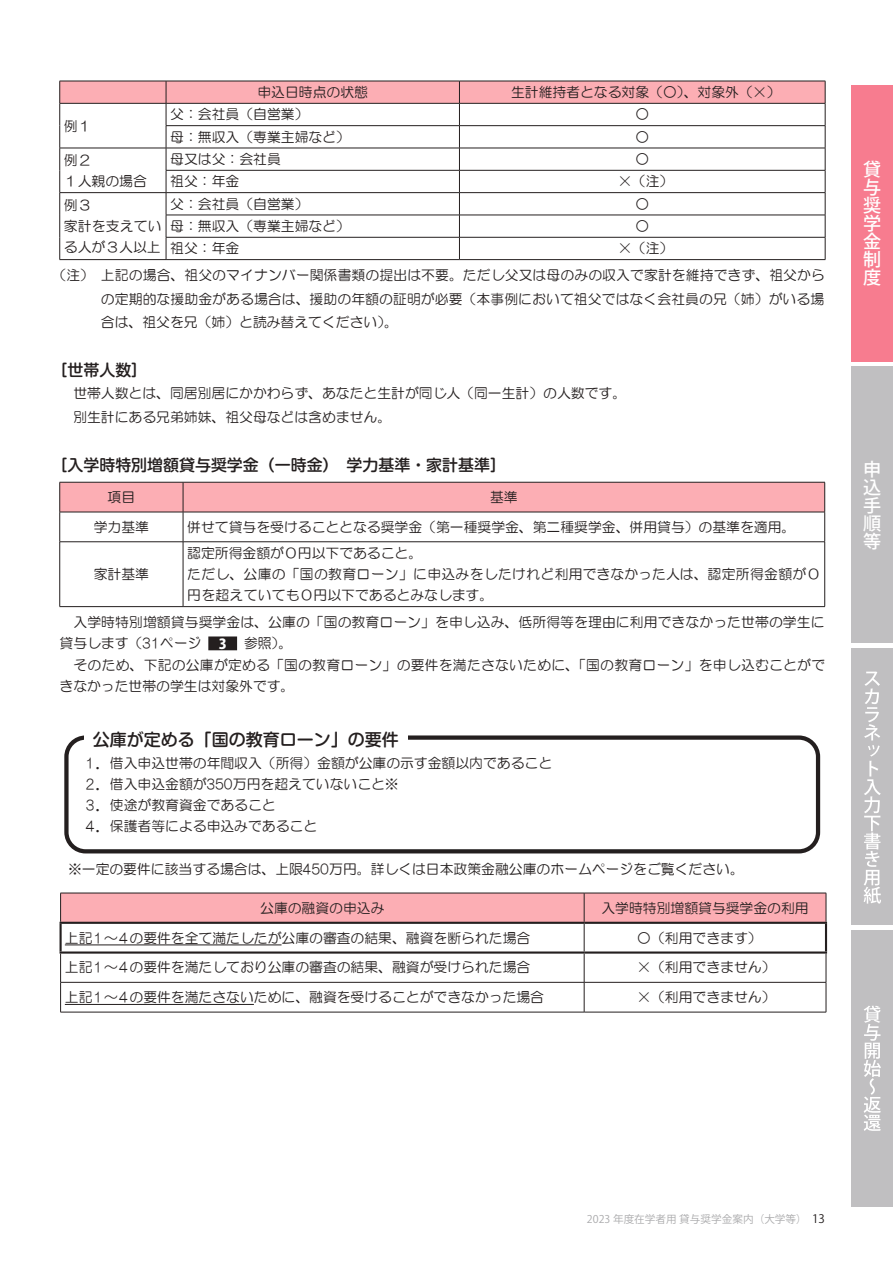
<style>
.page{position:relative;width:893px;height:1263px;background:#fff}
.page>*{position:absolute;margin:0;border:0;box-sizing:border-box;transform-origin:0 0}
.t1{font:500 18px "Koz Go Pro";color:#fff}
.t2{font:500 16.95px "Shin M Go Pr 6";color:#241f1f}
.t3{font:500 15.9px "Shin M Go Pr 6";color:#241f1f}
.t4{font:13.8px/21.3px "HG Maru Gothic MPRO";color:#241f1f}
.t5{font:13.8px/21.3px "HG Maru Gothic MPRO";color:#241f1f;scale:.8 1}
.t6{font:10.65px "Koz Go Pro";color:#aaaaac}
.s1{font-family:"Koz Go Pro";font-weight:800;color:#fff}
.s2{font-size:11.7px;color:#241f1f}
</style>
<div class="page">
<div style="left:208px;top:636px;width:29px;height:14px;background:#241f1f"></div>
<hr style="left:60px;top:259px;width:106px;height:1px;background:#241f1f">
<hr style="left:166px;top:259px;width:293px;height:1px;background:#241f1f">
<hr style="left:459px;top:259px;width:366px;height:1px;background:#241f1f">
<svg style="left:59px;top:81px;width:767px;height:178px"></svg>
<hr style="left:60px;top:103px;width:106px;height:1px;background:#241f1f">
<hr style="left:166px;top:103px;width:293px;height:1px;background:#241f1f">
<hr style="left:459px;top:103px;width:366px;height:1px;background:#241f1f">
<svg style="left:60px;top:542px;width:764px;height:64px"></svg>
<hr style="left:60px;top:541px;width:123px;height:1px;background:#241f1f">
<hr style="left:183px;top:541px;width:642px;height:1px;background:#241f1f">
<hr style="left:183px;top:542px;width:1px;height:64px;background:#241f1f">
<svg style="left:59px;top:483px;width:766px;height:58px"></svg>
<hr style="left:59px;top:542px;width:1px;height:64px;background:#241f1f">
<hr style="left:824px;top:542px;width:1px;height:64px;background:#241f1f">
<hr style="left:60px;top:606px;width:123px;height:1px;background:#241f1f">
<hr style="left:183px;top:606px;width:642px;height:1px;background:#241f1f">
<hr style="left:60px;top:482px;width:123px;height:1px;background:#241f1f">
<hr style="left:59px;top:482px;width:1px;height:30px;background:#241f1f">
<hr style="left:183px;top:482px;width:642px;height:1px;background:#241f1f">
<hr style="left:824px;top:482px;width:1px;height:30px;background:#241f1f">
<hr style="left:60px;top:512px;width:123px;height:1px;background:#241f1f">
<hr style="left:183px;top:512px;width:642px;height:1px;background:#241f1f">
<svg style="left:61px;top:983px;width:765px;height:29px"></svg>
<hr style="left:60px;top:982px;width:524px;height:1px;background:#241f1f">
<hr style="left:584px;top:982px;width:242px;height:1px;background:#241f1f">
<hr style="left:584px;top:982px;width:1px;height:30px;background:#241f1f">
<hr style="left:60px;top:982px;width:1px;height:30px;background:#241f1f">
<hr style="left:826px;top:982px;width:1px;height:30px;background:#241f1f">
<hr style="left:60px;top:1012px;width:524px;height:1px;background:#241f1f">
<hr style="left:584px;top:1012px;width:242px;height:1px;background:#241f1f">
<svg style="left:60px;top:893px;width:767px;height:89px"></svg>
<hr style="left:60px;top:922px;width:524px;height:2px;background:#241f1f">
<hr style="left:60px;top:924px;width:2px;height:27px;background:#241f1f">
<hr style="left:584px;top:922px;width:243px;height:2px;background:#241f1f">
<hr style="left:825px;top:924px;width:2px;height:27px;background:#241f1f">
<hr style="left:60px;top:951px;width:524px;height:3px;background:#241f1f">
<hr style="left:584px;top:951px;width:243px;height:3px;background:#241f1f">
<hr style="left:65px;top:944px;width:217px;height:1px;background:#241f1f">
<hr style="left:65px;top:1004px;width:189px;height:1px;background:#241f1f">
<div style="left:64px;top:735px;width:756px;height:118px;border:4px solid #241f1f;border-radius:19px"></div>
<div style="left:84px;top:729px;width:323px;height:19px;background:#fff"></div>
<div style="left:851px;top:85px;width:42px;height:276px;background:#f77c8f"></div>
<div style="left:851px;top:367px;width:42px;height:276px;background:#c0bfc1"></div>
<div style="left:851px;top:648px;width:42px;height:277px;background:#c0bfc1"></div>
<svg style="left:864px;top:671px;width:17px;height:233px"></svg>
<div style="left:851px;top:930px;width:42px;height:276px;background:#c0bfc1"></div>
<svg style="left:864px;top:1006px;width:17px;height:125px"></svg>
<p class="t4" style="left:64px;top:115px;width:29px">例１</p>
<p class="t4" style="left:257px;top:81px;width:112px">申込日時点の状態</p>
<p class="t4" style="left:511px;top:81px;width:271px">生計維持者となる対象（○）、対象外（×）</p>
<p class="t4" style="left:170px;top:104px;width:140px">父：会社員（自営業）</p>
<p class="t4" style="left:635px;top:104px;width:15px">○</p>
<p class="t4" style="left:170px;top:126px;width:181px">母：無収入（専業主婦など）</p>
<p class="t4" style="left:635px;top:126px;width:15px">○</p>
<p class="t4" style="left:64px;top:149px;width:84px">例２<br>１人親の場合</p>
<p class="t4" style="left:170px;top:148px;width:112px">母又は父：会社員</p>
<p class="t4" style="left:635px;top:148px;width:15px">○</p>
<p class="t4" style="left:170px;top:171px;width:71px">祖父：年金</p>
<p class="t4" style="left:618px;top:171px;width:57px">×（注）</p>
<p class="t4" style="left:64px;top:194px;width:99px">例３<br>家計を支えている人が３人以上</p>
<p class="t4" style="left:170px;top:193px;width:140px">父：会社員（自営業）</p>
<p class="t4" style="left:635px;top:193px;width:15px">○</p>
<p class="t4" style="left:170px;top:215px;width:181px">母：無収入（専業主婦など）</p>
<p class="t4" style="left:635px;top:215px;width:15px">○</p>
<p class="t4" style="left:170px;top:238px;width:71px">祖父：年金</p>
<p class="t4" style="left:53px;top:235px;width:774px;line-height:26.8px;text-indent:565px">×（注）<br>（注）上記の場合、祖父のマイナンバー関係書類の提出は不要。ただし父又は母のみの収入で家計を維持できず、祖父から</p>
<p class="t4" style="left:101px;top:287px;width:725px;line-height:23.4px">の定期的な援助金がある場合は、援助の年額の証明が必要（本事例において祖父ではなく会社員の兄（姉）がいる場合は、祖父を兄（姉）と読み替えてください）。</p>
<p class="t3" style="left:52px;top:357px;width:97px">［世帯人数］</p>
<p class="t4" style="left:60px;top:381px;width:568px;line-height:23.4px">　世帯人数とは、同居別居にかかわらず、あなたと生計が同じ人（同一生計）の人数です。　別生計にある兄弟姉妹、祖父母などは含めません。</p>
<p class="t3" style="left:52px;top:452px;width:456px">［入学時特別増額貸与奨学金（一時金）　学力基準・家計基準］</p>
<p class="t4" style="left:108px;top:486px;width:29px">項目</p>
<p class="t4" style="left:490px;top:486px;width:29px">基準</p>
<p class="t4" style="left:94px;top:516px;width:57px">学力基準</p>
<p class="t4" style="left:187px;top:516px;width:610px">併せて貸与を受けることとなる奨学金（第一種奨学金、第二種奨学金、併用貸与）の基準を適用。</p>
<p class="t4" style="left:94px;top:563px;width:57px">家計基準</p>
<p class="t4" style="left:60px;top:611px;width:767px">　入学時特別増額貸与奨学金は、公庫の「国の教育ローン」を申し込み、低所得等を理由に利用できなかった世帯の学生に貸与します（31ページ <span class="s1">3</span> 参照）。<br>　そのため、下記の公庫が定める「国の教育ローン」の要件を満たさないために、「国の教育ローン」を申し込むことができなかった世帯の学生は対象外です。</p>
<p class="t4" style="left:187px;top:542px;width:635px">認定所得金額が０円以下であること。<br>ただし、公庫の「国の教育ローン」に申込みをしたけれど利用できなかった人は、認定所得金額が０円を超えていても０円以下であるとみなします。</p>
<p class="t2" style="left:93px;top:726px;width:308px">公庫が定める「国の教育ローン」の要件</p>
<p class="t5" style="left:85px;top:752px;width:586px">１．借入申込世帯の年間収入（所得）金額が公庫の示す金額以内であること<br>２．借入申込金額が350万円を超えていないこと※<br>３．使途が教育資金であること<br>４．保護者等による申込みであること</p>
<p class="t4" style="left:68px;top:858px;width:677px">※一定の要件に該当する場合は、上限450万円。詳しくは日本政策金融公庫のホームページをご覧ください。</p>
<p class="t4" style="left:260px;top:897px;width:126px">公庫の融資の申込み</p>
<p class="t4" style="left:601px;top:897px;width:209px">入学時特別増額貸与奨学金の利用</p>
<p class="t4" style="left:65px;top:927px;width:467px">上記１～４の要件を全て満たしたが公庫の審査の結果、融資を断られた場合</p>
<p class="t4" style="left:637px;top:927px;width:126px">○（利用できます）</p>
<p class="t4" style="left:65px;top:957px;width:467px">上記１～４の要件を満たしており公庫の審査の結果、融資が受けられた場合</p>
<p class="t4" style="left:637px;top:957px;width:140px">×（利用できません）</p>
<p class="t4" style="left:65px;top:986px;width:481px">上記１～４の要件を満たさないために、融資を受けることができなかった場合</p>
<p class="t4" style="left:637px;top:986px;width:140px">×（利用できません）</p>
<h1 class="t1" style="left:863px;top:158px;width:20px">貸</h1>
<h1 class="t1" style="left:863px;top:176px;width:20px">与</h1>
<h1 class="t1" style="left:863px;top:194px;width:20px">奨</h1>
<h1 class="t1" style="left:863px;top:212px;width:20px">学</h1>
<h1 class="t1" style="left:863px;top:230px;width:20px">金</h1>
<h1 class="t1" style="left:863px;top:248px;width:20px">制</h1>
<h1 class="t1" style="left:863px;top:266px;width:20px">度</h1>
<h1 class="t1" style="left:863px;top:458px;width:20px">申</h1>
<h1 class="t1" style="left:863px;top:476px;width:20px">込</h1>
<h1 class="t1" style="left:863px;top:494px;width:20px">手</h1>
<h1 class="t1" style="left:863px;top:512px;width:20px">順</h1>
<h1 class="t1" style="left:863px;top:530px;width:20px">等</h1>
<p class="t6" style="left:587px;top:1212px;width:239px">2023 年度在学者用 貸与奨学金案内（大学等） <span class="s2">13</span></p>
</div>
